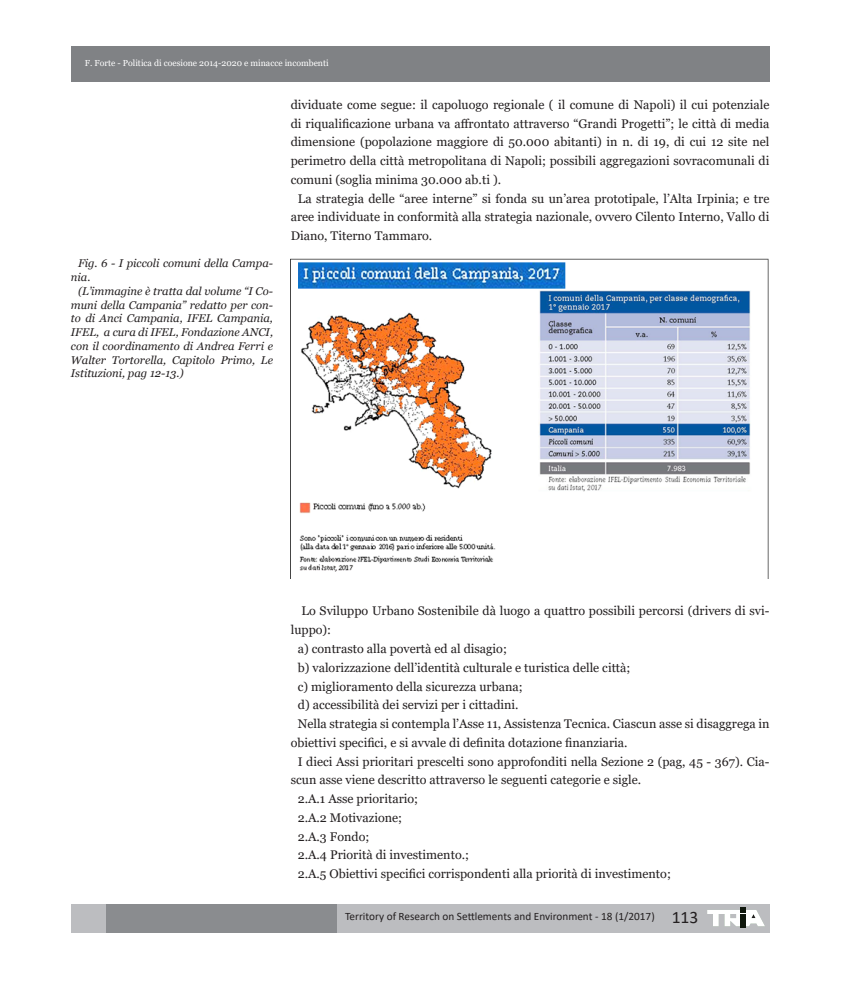
<style>
.page{position:relative;width:851px;height:993px;background:#fff}
.page>*{position:absolute;margin:0;border:0;box-sizing:border-box;transform-origin:0 0}
.t1{font:12.5px "Georgia";color:#231f20}
.t2{font:italic 11.25px/13.8px "Georgia";color:#231f20}
.t3{font:11.25px "Calibri";color:#231f20}
.t4{font:8.75px "Georgia";color:#fff}
.s1{font-size:17.5px}
</style>
<div class="page">
<div style="left:71px;top:46px;width:698px;height:35px;background:#808285"></div>
<div style="left:71px;top:904px;width:698px;height:28px;background:#bcbdc0"></div>
<div style="left:107px;top:904px;width:230px;height:28px;background:#8a8c8f"></div>
<svg style="left:707px;top:907px;width:57px;height:18px"></svg>
<div style="left:740px;top:913px;width:6px;height:14px;background:#0f170c"></div>
<img style="left:291px;top:259px;width:478px;height:319px">
<p class="t4" style="left:85px;top:58px;width:245px">F. Forte - Politica di coesione 2014-2020 e minacce incombenti</p>
<p class="t2" style="left:71px;top:257px;width:203px;text-indent:7px">Fig. 6 - I piccoli comuni della Campa&shy;nia.</p>
<p class="t2" style="left:71px;top:284px;width:203px;text-align:justify;text-indent:7px">(L’immagine è tratta dal volume “I Co&shy;muni della Campania” redatto per con&shy;to di Anci Campania, IFEL Campania, IFEL, a cura di IFEL, Fondazione ANCI, con il coordinamento di Andrea Ferri e Walter Tortorella, Capitolo Primo, Le Istituzioni, pag 12-13.)</p>
<p class="t1" style="left:291px;top:97px;width:480px">dividuate come segue: il capoluogo regionale ( il comune di Napoli) il cui potenziale</p>
<p class="t1" style="left:291px;top:116px;width:480px">di riqualificazione urbana va affrontato attraverso “Grandi Progetti”; le città di media</p>
<p class="t1" style="left:291px;top:134px;width:480px">dimensione (popolazione maggiore di 50.000 abitanti) in n. di 19, di cui 12 site nel</p>
<p class="t1" style="left:291px;top:153px;width:480px">perimetro della città metropolitana di Napoli; possibili aggregazioni sovracomunali di</p>
<p class="t1" style="left:291px;top:172px;width:212px">comuni (soglia minima 30.000 ab.ti ).</p>
<p class="t1" style="left:298px;top:191px;width:473px">La strategia delle “aree interne” si fonda su un’area prototipale, l’Alta Irpinia; e tre</p>
<p class="t1" style="left:291px;top:209px;width:480px">aree individuate in conformità alla strategia nazionale, ovvero Cilento Interno, Vallo di</p>
<p class="t1" style="left:291px;top:228px;width:143px">Diano, Titerno Tammaro.</p>
<p class="t1" style="left:301px;top:603px;width:469px">Lo Sviluppo Urbano Sostenibile dà luogo a quattro possibili percorsi (drivers di svi-</p>
<p class="t1" style="left:291px;top:622px;width:42px">luppo):</p>
<p class="t1" style="left:298px;top:641px;width:210px">a) contrasto alla povertà ed al disagio;</p>
<p class="t1" style="left:298px;top:659px;width:334px">b) valorizzazione dell’identità culturale e turistica delle città;</p>
<p class="t1" style="left:298px;top:678px;width:226px">c) miglioramento della sicurezza urbana;</p>
<p class="t1" style="left:298px;top:697px;width:222px">d) accessibilità dei servizi per i cittadini.</p>
<p class="t1" style="left:298px;top:716px;width:473px">Nella strategia si contempla l’Asse 11, Assistenza Tecnica. Ciascun asse si disaggrega in</p>
<p class="t1" style="left:291px;top:734px;width:338px">obiettivi specifici, e si avvale di definita dotazione finanziaria.</p>
<p class="t1" style="left:298px;top:753px;width:473px">I dieci Assi prioritari prescelti sono approfonditi nella Sezione 2 (pag, 45 - 367). Cia-</p>
<p class="t1" style="left:291px;top:772px;width:352px">scun asse viene descritto attraverso le seguenti categorie e sigle.</p>
<p class="t1" style="left:298px;top:791px;width:122px">2.A.1 Asse prioritario;</p>
<p class="t1" style="left:298px;top:809px;width:106px">2.A.2 Motivazione;</p>
<p class="t1" style="left:298px;top:828px;width:73px">2.A.3 Fondo;</p>
<p class="t1" style="left:298px;top:847px;width:173px">2.A.4 Priorità di investimento.;</p>
<p class="t1" style="left:298px;top:866px;width:374px">2.A.5 Obiettivi specifici corrispondenti alla priorità di investimento;</p>
<p class="t3" style="left:345px;top:908px;width:355px">Territory of Research on Settlements and Environment - 18 (1/2017) <span class="s1">113</span></p>
</div>
